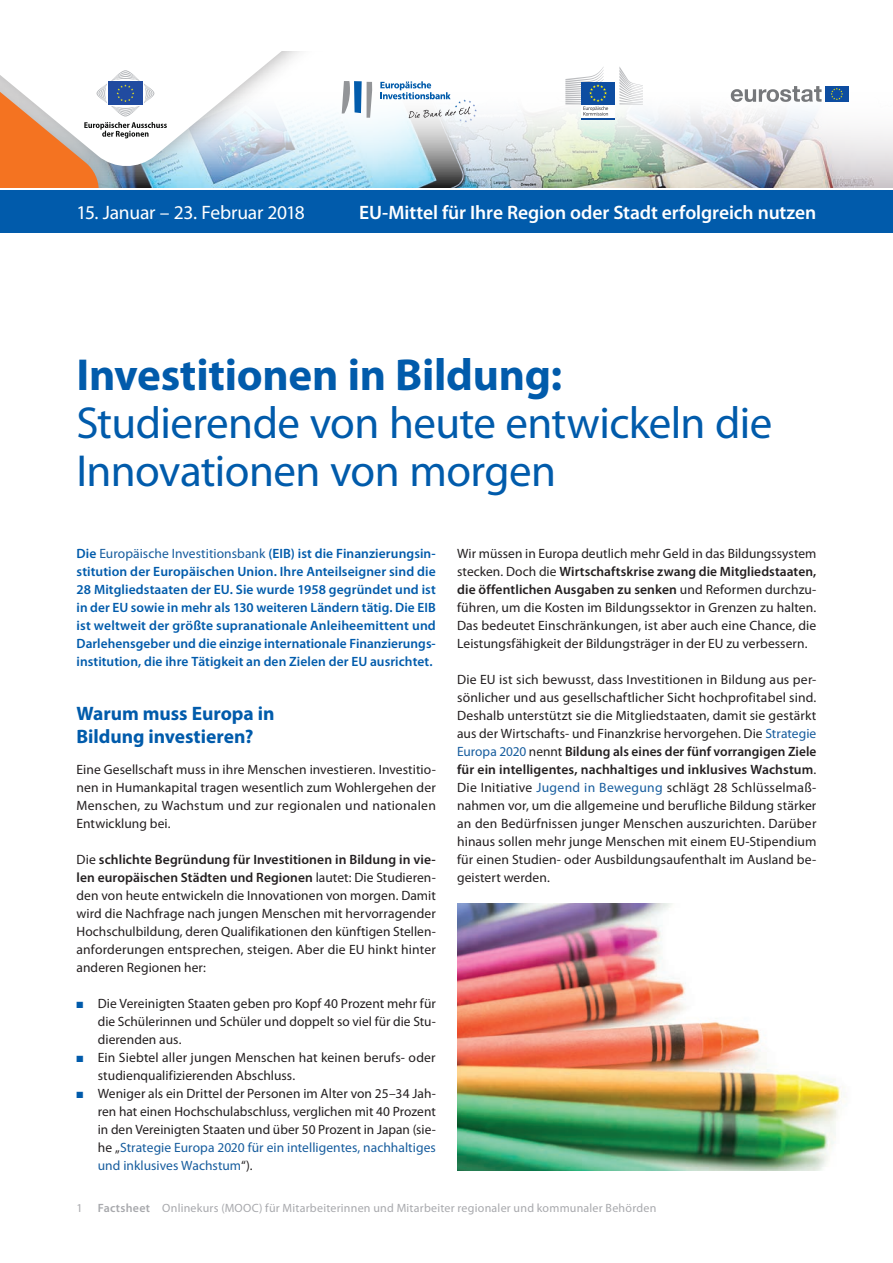
<style>
.page{position:relative;width:893px;height:1263px;background:#fff}
.page>*{position:absolute;margin:0;border:0;box-sizing:border-box;transform-origin:0 0}
.t1{font:45px/48px "Myriad Pro";letter-spacing:-.015em;color:#015bab}
.t2{font:700 45px "Myriad Pro";letter-spacing:-.005em;color:#015bab}
.t3{font:600 19.5px "Myriad Pro";letter-spacing:-.005em;color:#fff}
.t4{font:700 19.5px/22.5px "Myriad Pro";color:#015bab}
.t5{font:19.5px "Myriad Pro";letter-spacing:-.01em;color:#fff}
.t6{font:13.5px/18px "Myriad Pro";letter-spacing:.005em;color:#231f20;text-align:justify}
.t7{font:600 13.5px/18px "Myriad Pro";letter-spacing:.005em;color:#015bab;text-align:justify}
.t8{font:12px "Myriad Pro";letter-spacing:.02em;color:#a8a9ad}
.s1{font-weight:400;color:#175d9e}
.s2{font-weight:600}
.s3{color:#015bab}
.s4{color:#175d9e}
</style>
<div class="page">
<img style="left:457px;top:904px;width:389px;height:266px">
<div style="left:0;top:191px;width:893px;height:42px;background:#015bab"></div>
<img style="left:167px;top:86px;width:726px;height:102px">
<svg style="left:167px;top:52px;width:248px;height:117px"></svg>
<div style="left:825px;top:86px;width:23px;height:16px;background:#0d4da1"></div>
<svg style="left:831px;top:88px;width:12px;height:12px"></svg>
<svg style="left:731px;top:86px;width:91px;height:16px"></svg>
<div style="left:581px;top:104px;width:34px;height:15px;background:#fff"></div>
<div style="left:581px;top:82px;width:34px;height:22px;background:#0d4da1"></div>
<hr style="left:581px;top:118px;width:34px;height:2px;background:#0d4da1">
<svg style="left:619px;top:67px;width:24px;height:37px"></svg>
<svg style="left:565px;top:67px;width:43px;height:49px"></svg>
<svg style="left:342px;top:81px;width:30px;height:37px"></svg>
<svg style="left:380px;top:81px;width:97px;height:41px"></svg>
<svg style="left:0;top:70px;width:167px;height:118px"></svg>
<h2 class="t5" style="left:77px;top:202px;width:230px">15. Januar – 23. Februar 2018</h2>
<h2 class="t3" style="left:359px;top:201px;width:459px">EU-Mittel für Ihre Region oder Stadt erfolgreich nutzen</h2>
<h1 class="t2" style="left:77px;top:350px;width:487px">Investitionen in Bildung:</h1>
<h1 class="t1" style="left:77px;top:400px;width:697px">Studierende von heute entwickeln die<br>Innovationen von morgen</h1>
<p class="t7" style="left:77px;top:545px;width:361px">Die <span class="s1">Europäische Investitionsbank</span> (EIB) ist die Finanzierungsin&shy;stitution der Europäischen Union. Ihre Anteilseigner sind die 28 Mitgliedstaaten der EU. Sie wurde 1958 gegründet und ist in der EU sowie in mehr als 130 weiteren Ländern tätig. Die EIB ist weltweit der größte supranationale Anleiheemittent und Darlehensgeber und die einzige internationale Finanzierungs&shy;institution, die ihre Tätigkeit an den Zielen der EU ausrichtet.</p>
<h2 class="t4" style="left:77px;top:702px;width:200px">Warum muss Europa in<br>Bildung investieren?</h2>
<p class="t6" style="left:77px;top:761px;width:361px">Eine Gesellschaft muss in ihre Menschen investieren. Investitio&shy;nen in Humankapital tragen wesentlich zum Wohlergehen der Menschen, zu Wachstum und zur regionalen und nationalen Entwicklung bei.</p>
<p class="t6" style="left:77px;top:851px;width:361px">Die <span class="s2">schlichte Begründung für Investitionen in Bildung in vie&shy;len europäischen Städten und Regionen</span> lautet: Die Studieren&shy;den von heute entwickeln die Innovationen von morgen. Damit wird die Nachfrage nach jungen Menschen mit hervorragender Hochschulbildung, deren Qualifikationen den künftigen Stellen&shy;anforderungen entsprechen, steigen. Aber die EU hinkt hinter anderen Regionen her:</p>
<p class="t6" style="left:98px;top:995px;width:340px;text-indent:-21px"><span class="s3">■</span> Die Vereinigten Staaten geben pro Kopf 40 Prozent mehr für die Schülerinnen und Schüler und doppelt so viel für die Stu&shy;dierenden aus.</p>
<p class="t6" style="left:98px;top:1049px;width:339px;text-indent:-21px"><span class="s3">■</span> Ein Siebtel aller jungen Menschen hat keinen berufs- oder studienqualifizierenden Abschluss.</p>
<p class="t6" style="left:98px;top:1085px;width:340px;text-indent:-21px"><span class="s3">■</span> Weniger als ein Drittel der Personen im Alter von 25–34 Jah&shy;ren hat einen Hochschulabschluss, verglichen mit 40 Prozent in den Vereinigten Staaten und über 50 Prozent in Japan (sie&shy;he „<span class="s4">Strategie Europa 2020 für ein intelligentes, nachhaltiges und inklusives Wachstum</span>“).</p>
<p class="t6" style="left:457px;top:545px;width:361px">Wir müssen in Europa deutlich mehr Geld in das Bildungssystem stecken. Doch die <span class="s2">Wirtschaftskrise zwang die Mitgliedstaaten, die öffentlichen Ausgaben zu senken</span> und Reformen durchzu&shy;führen, um die Kosten im Bildungssektor in Grenzen zu halten.<br>Das bedeutet Einschränkungen, ist aber auch eine Chance, die Leistungsfähigkeit der Bildungsträger in der EU zu verbessern.</p>
<p class="t6" style="left:457px;top:671px;width:361px">Die EU ist sich bewusst, dass Investitionen in Bildung aus per&shy;sönlicher und aus gesellschaftlicher Sicht hochprofitabel sind.<br>Deshalb unterstützt sie die Mitgliedstaaten, damit sie gestärkt aus der Wirtschafts- und Finanzkrise hervorgehen. Die <span class="s4">Strategie Europa 2020</span> nennt <span class="s2">Bildung als eines der fünf vorrangigen Ziele für ein intelligentes, nachhaltiges und inklusives Wachstum</span>.<br>Die Initiative <span class="s4">Jugend in Bewegung</span> schlägt 28 Schlüsselmaß&shy;nahmen vor, um die allgemeine und berufliche Bildung stärker an den Bedürfnissen junger Menschen auszurichten. Darüber hinaus sollen mehr junge Menschen mit einem EU-Stipendium für einen Studien- oder Ausbildungsaufenthalt im Ausland be&shy;geistert werden.</p>
<p class="t8" style="left:77px;top:1202px;width:8px">1</p>
<p class="t8" style="left:98px;top:1202px;width:560px"><span class="s2">Factsheet</span> Onlinekurs (MOOC) für Mitarbeiterinnen und Mitarbeiter regionaler und kommunaler Behörden</p>
</div>
